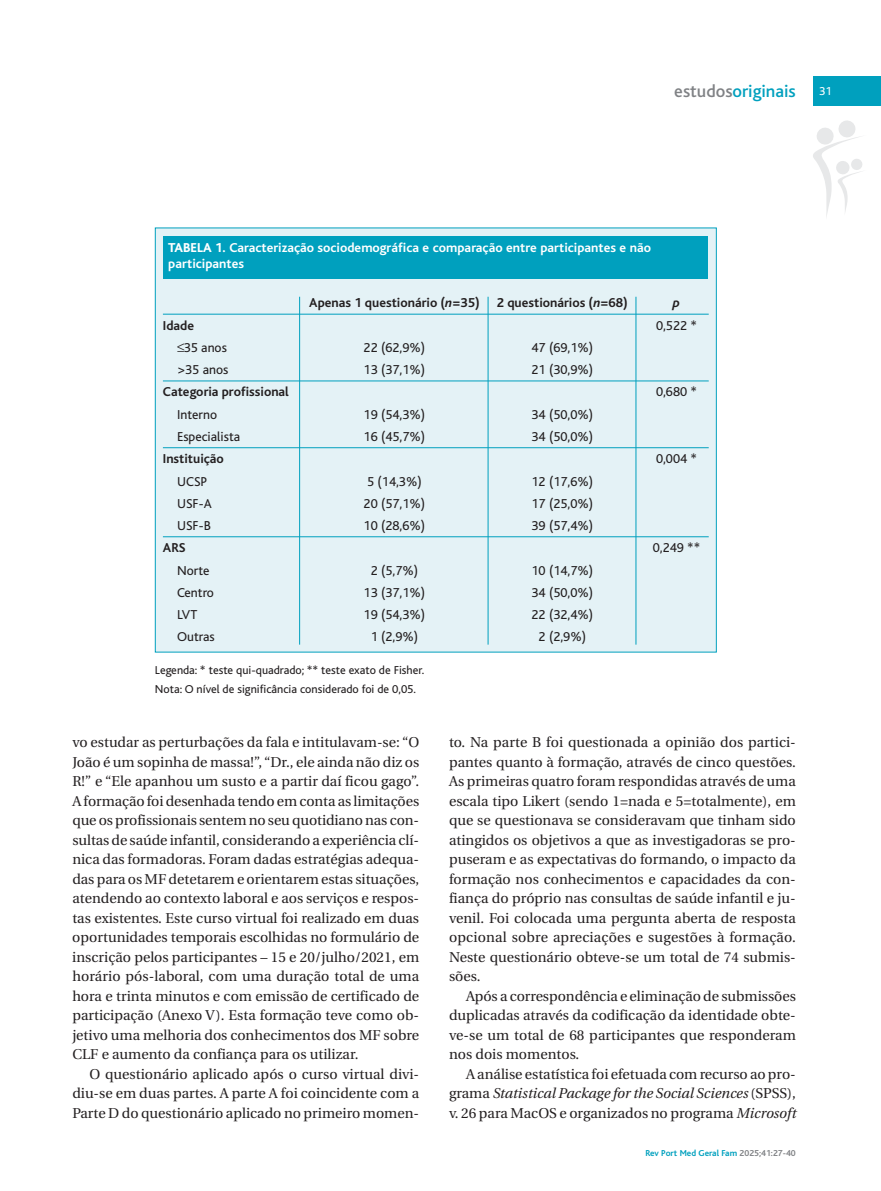
<style>
.page{position:relative;width:881px;height:1191px;background:#fff}
.page>*{position:absolute;margin:0;border:0;box-sizing:border-box;transform-origin:0 0}
.t1{font:500 18px "Bliss";color:#00a0be}
.t2{font:14.25px/19.5px "Utopia";color:#231f20;text-align:justify}
.t3{font:13.5px "Bliss";color:#231f20}
.t4{font:700 13.5px "Bliss";color:#231f20}
.t5{font:700 13.5px/16.2px "Bliss";color:#fff}
.t6{font:italic 700 13.5px "Bliss";color:#231f20}
.t7{font:12px/18.6px "Bliss";color:#231f20}
.t8{font:12px "Bliss";color:#fff}
.t9{font:700 9px "Bliss";color:#00a0be}
.s1{color:#808285}
.s2{font-weight:800}
.s3{font-style:italic}
</style>
<div class="page">
<svg style="left:813px;top:120px;width:49px;height:97px"></svg>
<div style="left:812px;top:77px;width:68px;height:29px;background:#00a0be"></div>
<div style="left:156px;top:228px;width:559px;height:423px;background:#e4f2f6"></div>
<hr style="left:163px;top:314px;width:545px;height:1px;background:#00a0be">
<hr style="left:163px;top:380px;width:545px;height:1px;background:#00a0be">
<hr style="left:163px;top:447px;width:545px;height:1px;background:#00a0be">
<hr style="left:163px;top:536px;width:545px;height:1px;background:#00a0be">
<div style="left:163px;top:236px;width:545px;height:43px;background:#00a0be"></div>
<hr style="left:299px;top:297px;width:1px;height:347px;background:#00a0be">
<hr style="left:487px;top:297px;width:1px;height:347px;background:#00a0be">
<hr style="left:635px;top:297px;width:1px;height:347px;background:#00a0be">
<p class="t1" style="left:674px;top:85px;width:123px"><span class="s1">estudos</span>originais</p>
<p class="t8" style="left:819px;top:87px;width:14px">31</p>
<p class="t5" style="left:168px;top:241px;width:484px"><span class="s2">TABELA 1.</span> Caracterização sociodemográfica e comparação entre participantes e não participantes</p>
<p class="t4" style="left:309px;top:298px;width:172px">Apenas 1 questionário (<span class="s3">n</span>=35)</p>
<p class="t4" style="left:496px;top:298px;width:132px">2 questionários (<span class="s3">n</span>=68)</p>
<p class="t6" style="left:672px;top:298px;width:9px">p</p>
<p class="t4" style="left:163px;top:321px;width:33px">Idade</p>
<p class="t3" style="left:655px;top:321px;width:42px">0,522 *</p>
<p class="t3" style="left:177px;top:343px;width:51px">≤35 anos</p>
<p class="t3" style="left:363px;top:343px;width:63px">22 (62,9%)</p>
<p class="t3" style="left:531px;top:343px;width:63px">47 (69,1%)</p>
<p class="t3" style="left:177px;top:365px;width:53px">&gt;35 anos</p>
<p class="t3" style="left:363px;top:365px;width:63px">13 (37,1%)</p>
<p class="t3" style="left:531px;top:365px;width:63px">21 (30,9%)</p>
<p class="t4" style="left:163px;top:387px;width:127px">Categoria profissional</p>
<p class="t3" style="left:655px;top:387px;width:42px">0,680 *</p>
<p class="t3" style="left:177px;top:410px;width:41px">Interno</p>
<p class="t3" style="left:363px;top:410px;width:63px">19 (54,3%)</p>
<p class="t3" style="left:531px;top:410px;width:63px">34 (50,0%)</p>
<p class="t3" style="left:177px;top:432px;width:65px">Especialista</p>
<p class="t3" style="left:363px;top:432px;width:63px">16 (45,7%)</p>
<p class="t3" style="left:531px;top:432px;width:63px">34 (50,0%)</p>
<p class="t4" style="left:163px;top:454px;width:62px">Instituição</p>
<p class="t3" style="left:655px;top:454px;width:42px">0,004 *</p>
<p class="t3" style="left:177px;top:476px;width:32px">UCSP</p>
<p class="t3" style="left:367px;top:476px;width:56px">5 (14,3%)</p>
<p class="t3" style="left:531px;top:476px;width:63px">12 (17,6%)</p>
<p class="t3" style="left:177px;top:499px;width:36px">USF-A</p>
<p class="t3" style="left:363px;top:499px;width:63px">20 (57,1%)</p>
<p class="t3" style="left:531px;top:499px;width:63px">17 (25,0%)</p>
<p class="t3" style="left:177px;top:521px;width:35px">USF-B</p>
<p class="t3" style="left:363px;top:521px;width:63px">10 (28,6%)</p>
<p class="t3" style="left:531px;top:521px;width:63px">39 (57,4%)</p>
<p class="t4" style="left:163px;top:543px;width:24px">ARS</p>
<p class="t3" style="left:652px;top:543px;width:49px">0,249 **</p>
<p class="t3" style="left:177px;top:565px;width:34px">Norte</p>
<p class="t3" style="left:370px;top:565px;width:49px">2 (5,7%)</p>
<p class="t3" style="left:531px;top:565px;width:63px">10 (14,7%)</p>
<p class="t3" style="left:177px;top:588px;width:38px">Centro</p>
<p class="t3" style="left:363px;top:588px;width:63px">13 (37,1%)</p>
<p class="t3" style="left:531px;top:588px;width:63px">34 (50,0%)</p>
<p class="t3" style="left:177px;top:610px;width:22px">LVT</p>
<p class="t3" style="left:363px;top:610px;width:63px">19 (54,3%)</p>
<p class="t3" style="left:531px;top:610px;width:63px">22 (32,4%)</p>
<p class="t3" style="left:177px;top:632px;width:39px">Outras</p>
<p class="t3" style="left:370px;top:632px;width:49px">1 (2,9%)</p>
<p class="t3" style="left:538px;top:632px;width:49px">2 (2,9%)</p>
<p class="t7" style="left:155px;top:662px;width:271px">Legenda: * teste qui-quadrado; ** teste exato de Fisher.<br>Nota: O nível de significância considerado foi de 0,05.</p>
<p class="t2" style="left:72px;top:733px;width:348px">vo estudar as perturbações da fala e intitulavam-se: “O João é um sopinha de massa!”, “Dr., ele ainda não diz os R!” e “Ele apanhou um susto e a partir daí ficou gago”.<br>A formação foi desenhada tendo em conta as limitações que os profissionais sentem no seu quotidiano nas con&shy;sultas de saúde infantil, considerando a experiência clí&shy;nica das formadoras. Foram dadas estratégias adequa&shy;das para os MF detetarem e orientarem estas situações, atendendo ao contexto laboral e aos serviços e respos&shy;tas existentes. Este curso virtual foi realizado em duas oportunidades temporais escolhidas no formulário de inscrição pelos participantes – 15 e 20/julho/2021, em horário pós-laboral, com uma duração total de uma hora e trinta minutos e com emissão de certificado de participação (Anexo V). Esta formação teve como ob&shy;jetivo uma melhoria dos conhecimentos dos MF sobre CLF e aumento da confiança para os utilizar.</p>
<p class="t2" style="left:72px;top:1065px;width:348px;text-indent:17px">O questionário aplicado após o curso virtual divi&shy;diu-se em duas partes. A parte A foi coincidente com a Parte D do questionário aplicado no primeiro momen-</p>
<p class="t2" style="left:449px;top:733px;width:348px">to. Na parte B foi questionada a opinião dos partici&shy;pantes quanto à formação, através de cinco questões.<br>As primeiras quatro foram respondidas através de uma escala tipo Likert (sendo 1=nada e 5=totalmente), em que se questionava se consideravam que tinham sido atingidos os objetivos a que as investigadoras se pro&shy;puseram e as expectativas do formando, o impacto da formação nos conhecimentos e capacidades da con&shy;fiança do próprio nas consultas de saúde infantil e ju&shy;venil. Foi colocada uma pergunta aberta de resposta opcional sobre apreciações e sugestões à formação.<br>Neste questionário obteve-se um total de 74 submis&shy;sões.</p>
<p class="t2" style="left:449px;top:987px;width:348px;text-indent:17px">Após a correspondência e eliminação de submissões duplicadas através da codificação da identidade obte&shy;ve-se um total de 68 participantes que responderam nos dois momentos.</p>
<p class="t2" style="left:449px;top:1065px;width:348px;text-indent:17px">A análise estatística foi efetuada com recurso ao pro&shy;grama <span class="s3">Statistical Package for the Social Sciences</span> (SPSS), v. 26 para MacOS e organizados no programa <span class="s3">Microsoft</span></p>
<p class="t9" style="left:645px;top:1149px;width:152px">Rev Port Med Geral Fam <span class="s1">2025;41:27-40</span></p>
</div>
